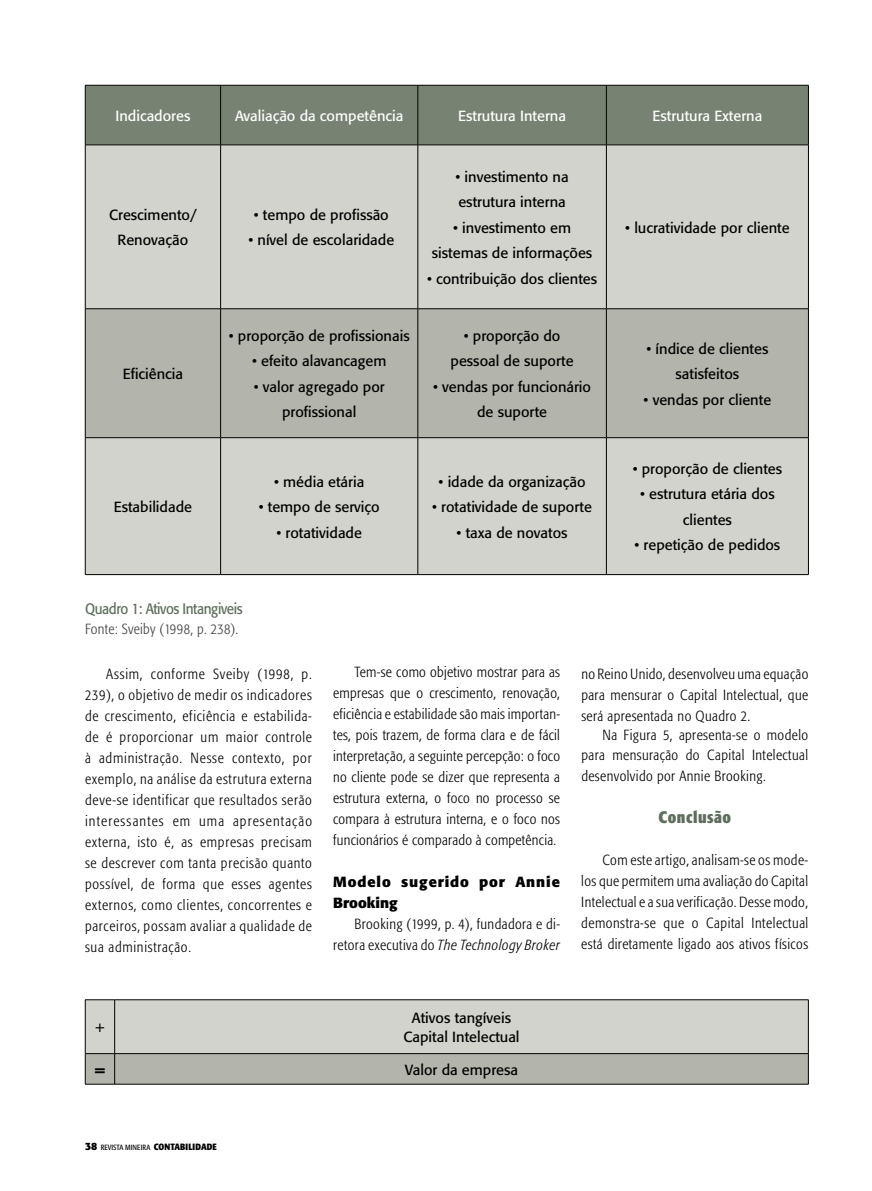
<style>
.page{position:relative;width:872px;height:1191px;background:#fff}
.page>*{position:absolute;margin:0;border:0;box-sizing:border-box;transform-origin:0 0}
.t1{font:700 condensed 16.5px "Formata";letter-spacing:.03em;color:#5e6e5c}
.t2{font:15px "Formata";letter-spacing:-.03em;color:#5e6e5c;scale:.9 1}
.t3{font:300 condensed 14.55px/21px "Formata";letter-spacing:.03em;color:#000;text-align:justify}
.t4{font:14.55px/25.5px "Formata";color:#000;text-align:center}
.t5{font:14.55px "Formata";color:#fff}
.t6{font:700 14.55px/21px "Formata";letter-spacing:.06em;color:#000}
.t7{font:300 condensed 14.55px "Formata";letter-spacing:.02em;color:#414142}
.t8{font:condensed 7.5px "Formata";letter-spacing:.02em;color:#000}
.s1{font-style:italic}
.s2{font-weight:700;font-stretch:normal;font-size:10.5px}
.s3{font-weight:700;font-size:9px}
</style>
<div class="page">
<div style="left:86px;top:86px;width:722px;height:59px;background:#788272"></div>
<div style="left:86px;top:146px;width:722px;height:428px;background:#d3d3ce"></div>
<div style="left:86px;top:309px;width:722px;height:128px;background:#b3b5ac"></div>
<hr style="left:85px;top:85px;width:136px;height:1px;background:#000">
<hr style="left:85px;top:85px;width:1px;height:60px;background:#000">
<hr style="left:221px;top:85px;width:197px;height:1px;background:#000">
<hr style="left:220px;top:85px;width:1px;height:60px;background:#000">
<hr style="left:418px;top:85px;width:188px;height:1px;background:#000">
<hr style="left:417px;top:85px;width:1px;height:60px;background:#000">
<hr style="left:606px;top:85px;width:202px;height:1px;background:#000">
<hr style="left:606px;top:85px;width:1px;height:60px;background:#000">
<hr style="left:808px;top:85px;width:1px;height:60px;background:#000">
<hr style="left:85px;top:145px;width:136px;height:1px;background:#000">
<hr style="left:85px;top:145px;width:1px;height:163px;background:#000">
<hr style="left:221px;top:145px;width:197px;height:1px;background:#000">
<hr style="left:220px;top:145px;width:1px;height:163px;background:#000">
<hr style="left:418px;top:145px;width:188px;height:1px;background:#000">
<hr style="left:417px;top:145px;width:1px;height:163px;background:#000">
<hr style="left:606px;top:145px;width:202px;height:1px;background:#000">
<hr style="left:606px;top:145px;width:1px;height:163px;background:#000">
<hr style="left:808px;top:145px;width:1px;height:163px;background:#000">
<hr style="left:85px;top:308px;width:136px;height:1px;background:#000">
<hr style="left:85px;top:309px;width:1px;height:128px;background:#000">
<hr style="left:221px;top:308px;width:197px;height:1px;background:#000">
<hr style="left:220px;top:309px;width:1px;height:128px;background:#000">
<hr style="left:418px;top:308px;width:188px;height:1px;background:#000">
<hr style="left:417px;top:309px;width:1px;height:128px;background:#000">
<hr style="left:606px;top:308px;width:202px;height:1px;background:#000">
<hr style="left:606px;top:309px;width:1px;height:128px;background:#000">
<hr style="left:808px;top:309px;width:1px;height:128px;background:#000">
<hr style="left:85px;top:437px;width:136px;height:1px;background:#000">
<hr style="left:85px;top:438px;width:1px;height:136px;background:#000">
<hr style="left:221px;top:437px;width:197px;height:1px;background:#000">
<hr style="left:220px;top:438px;width:1px;height:136px;background:#000">
<hr style="left:418px;top:437px;width:188px;height:1px;background:#000">
<hr style="left:417px;top:438px;width:1px;height:136px;background:#000">
<hr style="left:606px;top:437px;width:202px;height:1px;background:#000">
<hr style="left:606px;top:438px;width:1px;height:136px;background:#000">
<hr style="left:808px;top:438px;width:1px;height:136px;background:#000">
<hr style="left:85px;top:574px;width:136px;height:1px;background:#000">
<hr style="left:221px;top:574px;width:197px;height:1px;background:#000">
<hr style="left:418px;top:574px;width:188px;height:1px;background:#000">
<hr style="left:606px;top:574px;width:202px;height:1px;background:#000">
<svg style="left:86px;top:1000px;width:722px;height:84px;background:#c5c6bf"></svg>
<hr style="left:85px;top:999px;width:30px;height:1px;background:#000">
<hr style="left:85px;top:1000px;width:1px;height:53px;background:#000">
<hr style="left:115px;top:999px;width:693px;height:1px;background:#000">
<hr style="left:114px;top:1000px;width:1px;height:53px;background:#000">
<hr style="left:808px;top:1000px;width:1px;height:53px;background:#000">
<hr style="left:85px;top:1053px;width:30px;height:1px;background:#000">
<hr style="left:85px;top:1053px;width:1px;height:31px;background:#000">
<hr style="left:115px;top:1053px;width:693px;height:1px;background:#000">
<hr style="left:114px;top:1053px;width:1px;height:31px;background:#000">
<hr style="left:808px;top:1053px;width:1px;height:31px;background:#000">
<hr style="left:85px;top:1084px;width:30px;height:1px;background:#000">
<hr style="left:115px;top:1084px;width:693px;height:1px;background:#000">
<p class="t5" style="left:115px;top:107px;width:76px">Indicadores</p>
<p class="t5" style="left:235px;top:107px;width:170px">Avaliação da competência</p>
<p class="t5" style="left:458px;top:107px;width:109px">Estrutura Interna</p>
<p class="t5" style="left:652px;top:107px;width:111px">Estrutura Externa</p>
<p class="t4" style="left:109px;top:202px;width:89px">Crescimento/<br>Renovação</p>
<p class="t4" style="left:254px;top:202px;width:136px">• tempo de profissão</p>
<p class="t4" style="left:248px;top:227px;width:147px">• nível de escolaridade</p>
<p class="t4" style="left:123px;top:361px;width:62px">Eficiência</p>
<p class="t4" style="left:229px;top:323px;width:182px">• proporção de profissionais</p>
<p class="t4" style="left:252px;top:348px;width:136px">• efeito alavancagem</p>
<p class="t4" style="left:254px;top:374px;width:132px">• valor agregado por profissional</p>
<p class="t4" style="left:455px;top:164px;width:115px;text-align:left">• investimento na estrutura interna</p>
<p class="t4" style="left:432px;top:215px;width:162px">• investimento em sistemas de informações</p>
<p class="t4" style="left:427px;top:266px;width:172px">• contribuição dos clientes</p>
<p class="t4" style="left:450px;top:323px;width:125px">• proporção do pessoal de suporte</p>
<p class="t4" style="left:433px;top:374px;width:159px">• vendas por funcionário de suporte</p>
<p class="t4" style="left:114px;top:494px;width:80px">Estabilidade</p>
<p class="t4" style="left:274px;top:468px;width:92px">• média etária</p>
<p class="t4" style="left:259px;top:494px;width:122px">• tempo de serviço</p>
<p class="t4" style="left:276px;top:519px;width:87px">• rotatividade</p>
<p class="t4" style="left:438px;top:468px;width:148px">• idade da organização</p>
<p class="t4" style="left:432px;top:494px;width:161px">• rotatividade de suporte</p>
<p class="t4" style="left:456px;top:519px;width:112px">• taxa de novatos</p>
<p class="t2" style="left:85px;top:600px;width:177px">Quadro 1: Ativos Intangiveis</p>
<p class="t7" style="left:85px;top:620px;width:155px">Fonte: Sveiby (1998, p. 238).</p>
<p class="t4" style="left:625px;top:215px;width:166px">• lucratividade por cliente</p>
<p class="t4" style="left:646px;top:336px;width:123px">• índice de clientes satisfeitos</p>
<p class="t4" style="left:643px;top:387px;width:129px">• vendas por cliente</p>
<p class="t4" style="left:632px;top:456px;width:151px">• proporção de clientes</p>
<p class="t4" style="left:640px;top:481px;width:136px">• estrutura etária dos clientes</p>
<p class="t4" style="left:634px;top:532px;width:147px">• repetição de pedidos</p>
<p class="t3" style="left:85px;top:663px;width:228px;text-indent:21px">Assim, conforme Sveiby (1998, p.<br>239), o objetivo de medir os indicadores de crescimento, eficiência e estabilida&shy;de é proporcionar um maior controle à administração. Nesse contexto, por exemplo, na análise da estrutura externa deve-se identificar que resultados serão interessantes em uma apresentação externa, isto é, as empresas precisam se descrever com tanta precisão quanto possível, de forma que esses agentes externos, como clientes, concorrentes e parceiros, possam avaliar a qualidade de sua administração.</p>
<p class="t3" style="left:333px;top:662px;width:228px;text-indent:21px">Tem-se como objetivo mostrar para as empresas que o crescimento, renovação, eficiência e estabilidade são mais importan&shy;tes, pois trazem, de forma clara e de fácil interpretação, a seguinte percepção: o foco no cliente pode se dizer que representa a estrutura externa, o foco no processo se compara à estrutura interna, e o foco nos funcionários é comparado à competência.</p>
<p class="t6" style="left:333px;top:871px;width:228px">Modelo sugerido por Annie<br>Brooking</p>
<p class="t3" style="left:333px;top:914px;width:228px;text-align:right">Brooking (1999, p. 4), fundadora e di&shy;retora executiva do <span class="s1">The Technology Broker</span></p>
<p class="t3" style="left:581px;top:663px;width:228px">no Reino Unido, desenvolveu uma equação para mensurar o Capital Intelectual, que será apresentada no Quadro 2.</p>
<p class="t3" style="left:581px;top:725px;width:228px;line-height:19.5px;text-align:right">Na Figura 5, apresenta-se o modelo para mensuração do Capital Intelectual</p>
<p class="t3" style="left:581px;top:765px;width:186px">desenvolvido por Annie Brooking.</p>
<p class="t1" style="left:658px;top:806px;width:74px">Conclusão</p>
<p class="t3" style="left:581px;top:849px;width:228px;text-indent:21px">Com este artigo, analisam-se os mode&shy;los que permitem uma avaliação do Capital Intelectual e a sua verificação. Desse modo, demonstra-se que o Capital Intelectual está diretamente ligado aos ativos físicos</p>
<p class="t4" style="left:95px;top:1014px;width:11px">+</p>
<p class="t4" style="left:403px;top:1007px;width:118px;line-height:19.5px">Ativos tangíveis<br>Capital Intelectual</p>
<p class="t6" style="left:95px;top:1059px;width:11px">=</p>
<p class="t4" style="left:405px;top:1056px;width:115px">Valor da empresa</p>
<p class="t8" style="left:85px;top:1142px;width:133px"><span class="s2">38</span> REVISTA MINEIRA <span class="s3">CONTABILIDADE</span></p>
</div>
